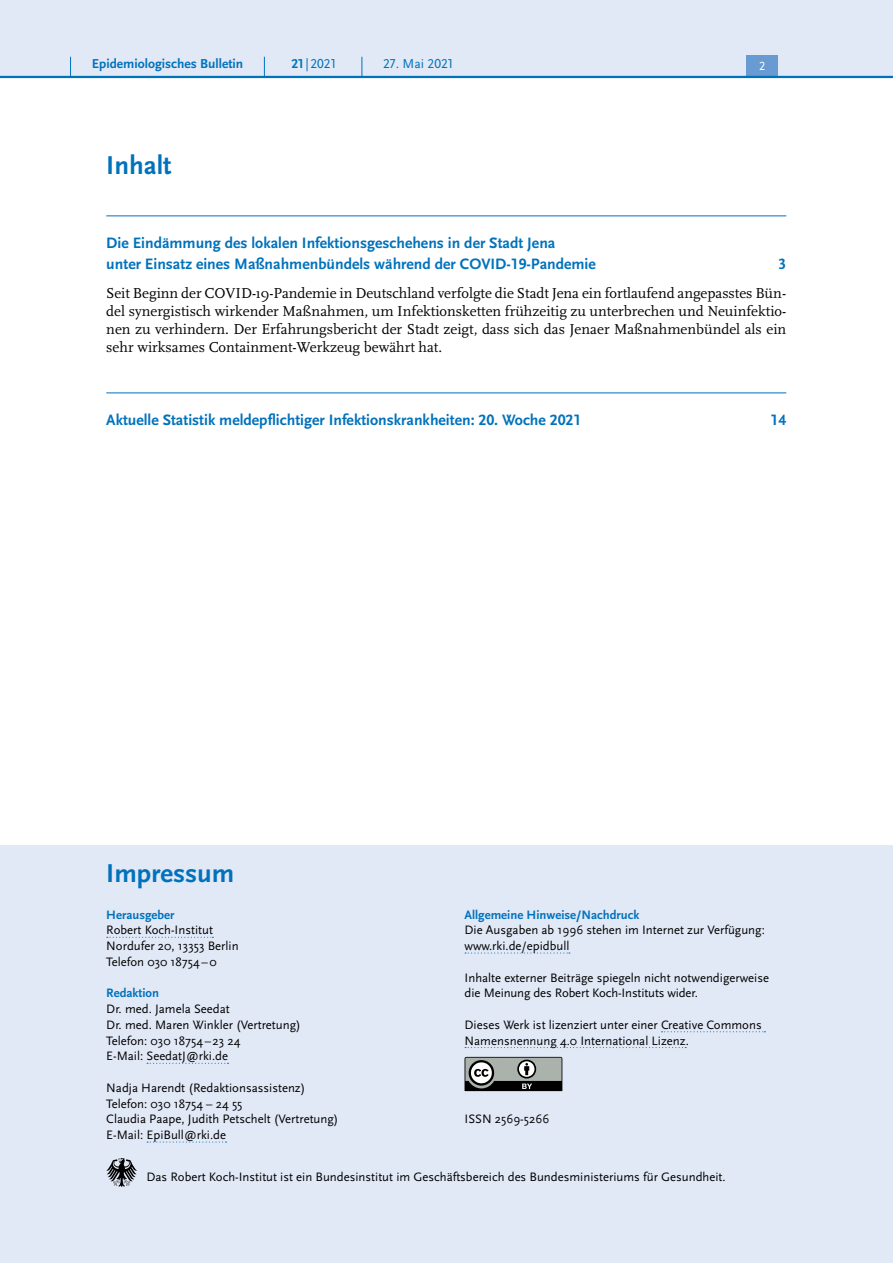
<style>
.page{position:relative;width:893px;height:1263px;background:#fff}
.page>*{position:absolute;margin:0;border:0;box-sizing:border-box;transform-origin:0 0}
.H2_-_nicht_im_Inhalt{font:700 27px "Scala Sans Pro";color:#0072bc}
.P_-_IVZ_H2{font:700 15.75px/21px "Scala Sans Pro";color:#0072bc}
.P_-_IVZ_Abstract{font:15px/18px "Scala Pro";color:#000;text-align:justify}
.t1{font:700 13.5px "Scala Sans Pro";color:#0072bc}
.t2{font:13.5px "Scala Sans Pro";color:#0072bc}
.P_-_Impressum{font:12.75px/15.8px "Scala Sans Pro";color:#000}
.P_-_Impressum-2{font:700 12.75px "Scala Sans Pro";color:#0072bc}
.t3{font:12.45px "Scala Sans Pro";color:#fff}
.s1{font-weight:700}
.s2{font-weight:700;color:#0072bc}
</style>
<div class="page">
<hr style="left:106px;top:215px;width:680px;height:1px;background:#0072bc">
<hr style="left:106px;top:392px;width:680px;height:1px;background:#0072bc">
<div style="left:0;top:846px;width:893px;height:417px;background:#e1e8f6"></div>
<svg style="left:107px;top:937px;width:106px;height:1px"></svg>
<svg style="left:147px;top:1063px;width:82px;height:1px"></svg>
<svg style="left:147px;top:1141px;width:80px;height:1px"></svg>
<svg style="left:465px;top:952px;width:105px;height:1px"></svg>
<svg style="left:661px;top:1031px;width:104px;height:1px"></svg>
<svg style="left:465px;top:1047px;width:221px;height:1px"></svg>
<svg style="left:465px;top:1057px;width:97px;height:34px"></svg>
<svg style="left:106px;top:1158px;width:31px;height:29px"></svg>
<div style="left:0;top:0;width:893px;height:77px;background:#e1e8f6"></div>
<div style="left:746px;top:55px;width:32px;height:21px;background:#679bd2"></div>
<hr style="left:0;top:76px;width:893px;height:2px;background:#0072bc">
<svg style="left:70px;top:57px;width:1px;height:19px"></svg>
<svg style="left:264px;top:57px;width:1px;height:19px"></svg>
<svg style="left:362px;top:57px;width:1px;height:19px"></svg>
<p class="t1" style="left:92px;top:55px;width:153px">Epidemiologisches Bulletin</p>
<p class="t2" style="left:291px;top:55px;width:46px"><span class="s1">21</span> | 2021</p>
<p class="t2" style="left:383px;top:55px;width:71px">27. Mai 2021</p>
<p class="t3" style="left:759px;top:59px;width:8px">2</p>
<h2 class="H2_-_nicht_im_Inhalt" style="left:106px;top:149px;width:67px">Inhalt</h2>
<p class="P_-_IVZ_H2" style="left:106px;top:233px;width:491px">Die Eindämmung des lokalen Infektionsgeschehens in der Stadt Jena<br>unter Einsatz eines Maßnahmenbündels während der COVID-19-Pandemie</p>
<p class="P_-_IVZ_H2" style="left:778px;top:254px;width:9px">3</p>
<p class="P_-_IVZ_Abstract" style="left:106px;top:284px;width:681px">Seit Beginn der COVID-19-Pandemie in Deutschland verfolgte die Stadt Jena ein fortlaufend angepasstes Bün&shy;del synergistisch wirkender Maßnahmen, um Infektionsketten frühzeitig zu unterbrechen und Neuinfektio&shy;nen zu verhindern. Der Erfahrungsbericht der Stadt zeigt, dass sich das Jenaer Maßnahmenbündel als ein sehr wirksames Containment-Werkzeug bewährt hat.</p>
<p class="P_-_IVZ_H2" style="left:106px;top:410px;width:477px">Aktuelle Statistik meldepflichtiger Infektionskrankheiten: 20. Woche 2021</p>
<p class="P_-_IVZ_H2" style="left:770px;top:410px;width:17px">14</p>
<h2 class="H2_-_nicht_im_Inhalt" style="left:106px;top:857px;width:130px">Impressum</h2>
<p class="P_-_Impressum" style="left:106px;top:906px;width:108px"><span class="s2">Herausgeber<br></span>Robert Koch-Institut</p>
<p class="P_-_Impressum" style="left:106px;top:938px;width:134px">Nordufer 20, 13353 Berlin</p>
<p class="P_-_Impressum" style="left:106px;top:954px;width:112px">Telefon 030 18754–0</p>
<p class="P_-_Impressum-2" style="left:106px;top:986px;width:54px">Redaktion</p>
<p class="P_-_Impressum" style="left:106px;top:1001px;width:125px">Dr. med. Jamela Seedat</p>
<p class="P_-_Impressum" style="left:106px;top:1017px;width:196px">Dr. med. Maren Winkler (Vertretung)</p>
<p class="P_-_Impressum" style="left:106px;top:1032px;width:135px">Telefon: 030 18754– 23 24</p>
<p class="P_-_Impressum" style="left:106px;top:1048px;width:123px">E-Mail: SeedatJ@rki.de</p>
<p class="P_-_Impressum" style="left:106px;top:1080px;width:201px">Nadja Harendt (Redaktionsassistenz)</p>
<p class="P_-_Impressum" style="left:106px;top:1095px;width:138px">Telefon: 030 18754 – 24 55</p>
<p class="P_-_Impressum" style="left:106px;top:1111px;width:234px">Claudia Paape, Judith Petschelt (Vertretung)</p>
<p class="P_-_Impressum" style="left:106px;top:1127px;width:121px">E-Mail: EpiBull@rki.de</p>
<p class="P_-_Impressum-2" style="left:465px;top:907px;width:176px">Allgemeine Hinweise/Nachdruck</p>
<p class="P_-_Impressum" style="left:465px;top:922px;width:302px">Die Ausgaben ab 1996 stehen im Internet zur Verfügung: www.rki.de/epidbull</p>
<p class="P_-_Impressum" style="left:465px;top:969px;width:306px">Inhalte externer Beiträge spiegeln nicht notwendigerweise die Meinung des Robert Koch-Instituts wider.</p>
<p class="P_-_Impressum" style="left:465px;top:1017px;width:299px">Dieses Werk ist lizenziert unter einer Creative Commons<br>Namensnennung 4.0 International Lizenz.</p>
<p class="P_-_Impressum" style="left:465px;top:1111px;width:86px">ISSN 2569-5266</p>
<p class="P_-_Impressum" style="left:146px;top:1169px;width:581px">Das Robert Koch-Institut ist ein Bundesinstitut im Geschäftsbereich des Bundesministeriums für Gesundheit.</p>
</div>
